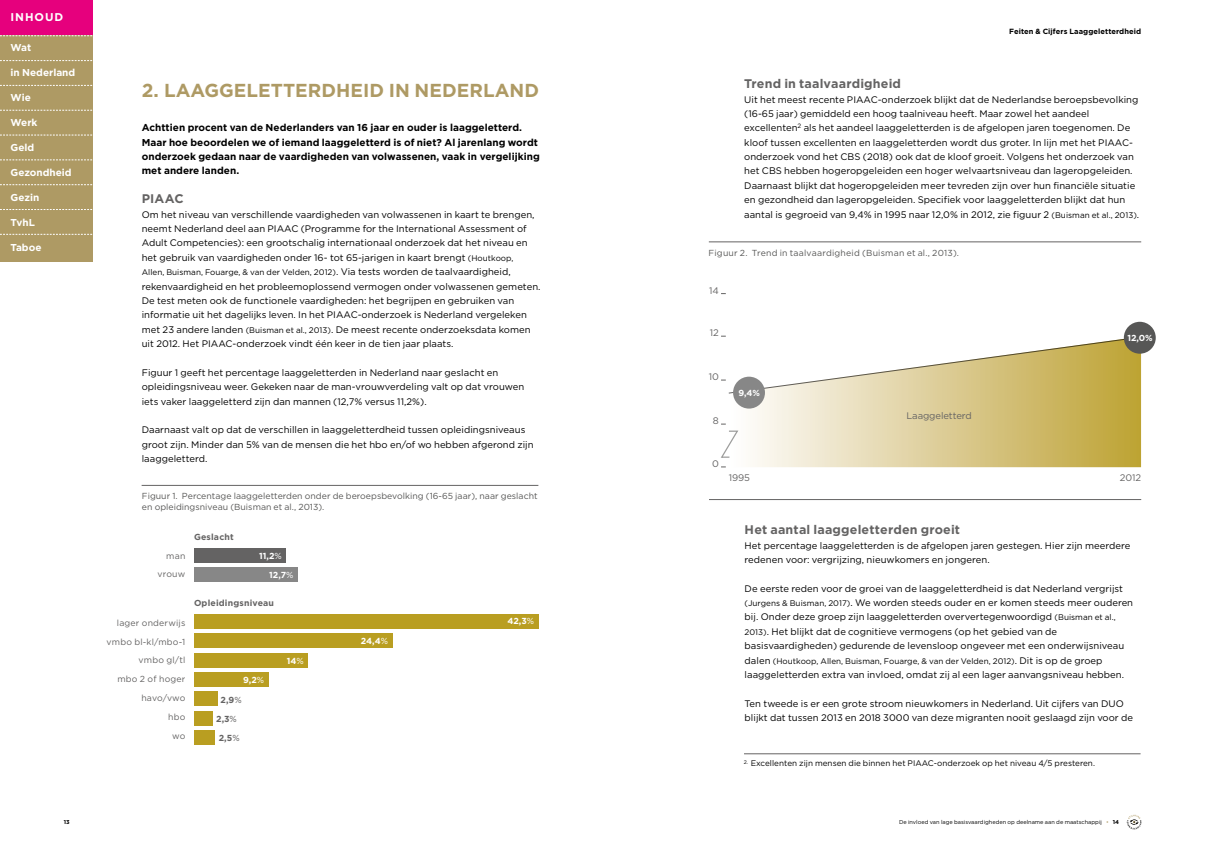
<style>
.page{position:relative;width:1205px;height:851px;background:#fff}
.page>*{position:absolute;margin:0;border:0;box-sizing:border-box;transform-origin:0 0}
.t1{font:700 18.75px "Gotham";letter-spacing:.005em;color:#ae9a64}
.t2{font:700 12.5px "Gotham";letter-spacing:.015em;color:#646363}
.t3{font:700 11.25px "Gotham";letter-spacing:.08em;color:#fff}
.t4{font:700 10px/14.4px "Gotham";letter-spacing:.005em;color:#000}
.t5{font:700 10px "Gotham";color:#fff}
.t6{font:9.5px/14.4px "Gotham";letter-spacing:.005em;color:#000}
.t7{font:9.5px "Gotham";letter-spacing:-.01em;color:#646363}
.t8{font:8.75px/10.6px "Gotham";letter-spacing:.005em;color:#575756}
.t9{font:8.75px/18.8px "Gotham";letter-spacing:.02em;color:#646363;text-align:right}
.t10{font:8.75px "Gotham";letter-spacing:.025em;color:#575756}
.t11{font:700 8.75px/19.1px "Gotham";letter-spacing:.02em;color:#646363;text-align:center}
.t12{font:700 8.75px/19px "Gotham";letter-spacing:.005em;color:#fff}
.t13{font:8.12px "Gotham";letter-spacing:.005em;color:#000}
.t14{font:700 7.5px "Gotham";letter-spacing:.01em;color:#000}
.t15{font:5.62px "Gotham";color:#000}
.t16{font:700 5.62px "Gotham";color:#000}
.s1{font-size:8.12px}
.s2{font-size:9.5px}
.s3{font-weight:400}
.s4{color:#ae9a64}
.s5{font-weight:700}
</style>
<div class="page">
<svg style="left:1125px;top:813px;width:18px;height:17px"></svg>
<svg style="left:1127px;top:814px;width:14px;height:15px"></svg>
<div style="left:0;top:0;width:92px;height:35px;background:#e6007d"></div>
<div style="left:0;top:35px;width:92px;height:226px;background:#ae9a64"></div>
<svg style="left:0;top:60px;width:92px;height:1px"></svg>
<svg style="left:0;top:135px;width:92px;height:1px"></svg>
<svg style="left:0;top:209px;width:92px;height:1px"></svg>
<svg style="left:0;top:85px;width:92px;height:1px"></svg>
<svg style="left:0;top:159px;width:92px;height:1px"></svg>
<svg style="left:0;top:234px;width:92px;height:1px"></svg>
<svg style="left:0;top:110px;width:92px;height:1px"></svg>
<svg style="left:0;top:184px;width:92px;height:1px"></svg>
<svg style="left:0;top:35px;width:92px;height:1px"></svg>
<hr style="left:142px;top:485px;width:396px;height:1px;background:#646363">
<div style="left:194px;top:548px;width:91px;height:14px;background:#646363"></div>
<div style="left:194px;top:567px;width:103px;height:15px;background:#878787"></div>
<div style="left:194px;top:614px;width:344px;height:14px;background:#b99e21"></div>
<div style="left:194px;top:653px;width:114px;height:14px;background:#b99e21"></div>
<div style="left:194px;top:691px;width:24px;height:14px;background:#b99e21"></div>
<div style="left:194px;top:633px;width:199px;height:14px;background:#b99e21"></div>
<div style="left:194px;top:672px;width:75px;height:14px;background:#b99e21"></div>
<div style="left:194px;top:711px;width:19px;height:14px;background:#b99e21"></div>
<div style="left:194px;top:730px;width:20px;height:14px;background:#b99e21"></div>
<hr style="left:709px;top:241px;width:432px;height:1px;background:#646363">
<svg style="left:733px;top:394px;width:408px;height:73px;background:#ddce97"></svg>
<svg style="left:721px;top:336px;width:421px;height:58px"></svg>
<svg style="left:721px;top:424px;width:18px;height:34px"></svg>
<div style="left:733px;top:376px;width:32px;height:32px;background:#878787;border-radius:50%"></div>
<div style="left:1124px;top:322px;width:31px;height:31px;background:#575756;border-radius:50%"></div>
<hr style="left:709px;top:499px;width:432px;height:1px;background:#646363">
<hr style="left:744px;top:753px;width:396px;height:1px;background:#646363">
<p class="t3" style="left:11px;top:9px;width:54px">INHOUD</p>
<p class="t5" style="left:11px;top:41px;width:22px">Wat</p>
<p class="t5" style="left:11px;top:66px;width:66px">in Nederland</p>
<p class="t5" style="left:11px;top:91px;width:22px">Wie</p>
<p class="t5" style="left:11px;top:116px;width:28px">Werk</p>
<p class="t5" style="left:11px;top:141px;width:25px">Geld</p>
<p class="t5" style="left:11px;top:166px;width:63px">Gezondheid</p>
<p class="t5" style="left:11px;top:191px;width:30px">Gezin</p>
<p class="t5" style="left:11px;top:216px;width:26px">TvhL</p>
<p class="t5" style="left:11px;top:241px;width:32px">Taboe</p>
<p class="t16" style="left:64px;top:818px;width:7px">13</p>
<h1 class="t1" style="left:142px;top:77px;width:399px">2. LAAGGELETTERDHEID IN NEDERLAND</h1>
<p class="t4" style="left:142px;top:120px;width:399px">Achttien procent van de Nederlanders van 16 jaar en ouder is laaggeletterd.<br>Maar hoe beoordelen we of iemand laaggeletterd is of niet? Al jarenlang wordt onderzoek gedaan naar de vaardigheden van volwassenen, vaak in vergelijking met andere landen.</p>
<h2 class="t2" style="left:142px;top:190px;width:43px">PIAAC</h2>
<p class="t6" style="left:142px;top:207px;width:394px">Om het niveau van verschillende vaardigheden van volwassenen in kaart te brengen, neemt Nederland deel aan PIAAC (Programme for the International Assessment of Adult Competencies): een grootschalig internationaal onderzoek dat het niveau en het gebruik van vaardigheden onder 16- tot 65-jarigen in kaart brengt <span class="s1">(Houtkoop,</span></p>
<p class="t13" style="left:142px;top:267px;width:370px">Allen, Buisman, Fouarge, &amp; van der Velden, 2012)<span class="s2">. Via tests worden de taalvaardigheid,</span></p>
<p class="t6" style="left:142px;top:279px;width:400px">rekenvaardigheid en het probleemoplossend vermogen onder volwassenen gemeten.<br>De test meten ook de functionele vaardigheden: het begrijpen en gebruiken van informatie uit het dagelijks leven. In het PIAAC-onderzoek is Nederland vergeleken met 23 andere landen <span class="s1">(Buisman et al., 2013)</span>. De meest recente onderzoeksdata komen uit 2012. Het PIAAC-onderzoek vindt één keer in de tien jaar plaats.</p>
<p class="t6" style="left:142px;top:365px;width:384px">Figuur 1 geeft het percentage laaggeletterden in Nederland naar geslacht en opleidingsniveau weer. Gekeken naar de man-vrouwverdeling valt op dat vrouwen iets vaker laaggeletterd zijn dan mannen (12,7% versus 11,2%).</p>
<p class="t6" style="left:142px;top:422px;width:393px">Daarnaast valt op dat de verschillen in laaggeletterdheid tussen opleidingsniveaus groot zijn. Minder dan 5% van de mensen die het hbo en/of wo hebben afgerond zijn laaggeletterd.</p>
<p class="t8" style="left:142px;top:490px;width:397px">Figuur 1. Percentage laaggeletterden onder de beroepsbevolking (16-65 jaar), naar geslacht en opleidingsniveau (Buisman et al., 2013).</p>
<p class="t9" style="left:158px;top:546px;width:29px">man vrouw</p>
<p class="t9" style="left:107px;top:613px;width:80px">lager onderwijs vmbo bl-kl/mbo-1 vmbo gl/tl<br>mbo 2 of hoger havo/vwo<br>hbo<br>wo</p>
<p class="t11" style="left:194px;top:527px;width:41px">Geslacht</p>
<p class="t12" style="left:269px;top:546px;width:26px;text-indent:-10px">11,2<span class="s3">%<br></span>12,7<span class="s3">%</span></p>
<p class="t11" style="left:194px;top:593px;width:81px">Opleidingsniveau</p>
<p class="t12" style="left:243px;top:670px;width:23px">9,2<span class="s3">%</span></p>
<p class="t11" style="left:216px;top:689px;width:27px">2,9<span class="s3">%<br></span>2,3<span class="s3">%<br></span>2,5<span class="s3">%</span></p>
<p class="t12" style="left:287px;top:651px;width:19px">14<span class="s3">%</span></p>
<p class="t12" style="left:361px;top:631px;width:29px">24,4<span class="s3">%</span></p>
<p class="t12" style="left:507px;top:611px;width:28px">42,3<span class="s3">%</span></p>
<p class="t14" style="left:1009px;top:27px;width:133px">Feiten &amp; Cijfers Laaggeletterdheid</p>
<h2 class="t2" style="left:744px;top:75px;width:158px">Trend in taalvaardigheid</h2>
<p class="t6" style="left:744px;top:92px;width:396px">Uit het meest recente PIAAC-onderzoek blijkt dat de Nederlandse beroepsbevolking (16-65 jaar) gemiddeld een hoog taalniveau heeft. Maar zowel het aandeel excellenten<sup>2</sup> als het aandeel laaggeletterden is de afgelopen jaren toegenomen. De kloof tussen excellenten en laaggeletterden wordt dus groter. In lijn met het PIAAC&shy;onderzoek vond het CBS (2018) ook dat de kloof groeit. Volgens het onderzoek van het CBS hebben hogeropgeleiden een hoger welvaartsniveau dan lageropgeleiden.<br>Daarnaast blijkt dat hogeropgeleiden meer tevreden zijn over hun financiële situatie en gezondheid dan lageropgeleiden. Specifiek voor laaggeletterden blijkt dat hun aantal is gegroeid van 9,4% in 1995 naar 12,0% in 2012, zie figuur 2 <span class="s1">(Buisman et al., 2013)</span>.</p>
<p class="t10" style="left:708px;top:247px;width:252px">Figuur 2. Trend in taalvaardigheid (Buisman et al., 2013).</p>
<p class="t7" style="left:709px;top:284px;width:11px">14</p>
<p class="t7" style="left:710px;top:327px;width:11px">12</p>
<p class="t7" style="left:709px;top:371px;width:12px">10</p>
<p class="t7" style="left:713px;top:415px;width:7px">8</p>
<p class="t12" style="left:738px;top:383px;width:23px">9,4%</p>
<p class="t7" style="left:906px;top:410px;width:67px">Laaggeletterd</p>
<p class="t12" style="left:1127px;top:328px;width:27px">12,0%</p>
<p class="t7" style="left:712px;top:457px;width:8px">0</p>
<p class="t7" style="left:729px;top:471px;width:23px">1995</p>
<p class="t7" style="left:1120px;top:471px;width:23px">2012</p>
<h2 class="t2" style="left:744px;top:521px;width:217px">Het aantal laaggeletterden groeit</h2>
<p class="t6" style="left:744px;top:537px;width:387px">Het percentage laaggeletterden is de afgelopen jaren gestegen. Hier zijn meerdere redenen voor: vergrijzing, nieuwkomers en jongeren.</p>
<p class="t6" style="left:744px;top:580px;width:390px">De eerste reden voor de groei van de laaggeletterdheid is dat Nederland vergrijst <span class="s1">(Jurgens &amp; Buisman, 2017)</span>. We worden steeds ouder en er komen steeds meer ouderen bij. Onder deze groep zijn laaggeletterden oververtegenwoordigd <span class="s1">(Buisman et al., 2013)</span>. Het blijkt dat de cognitieve vermogens (op het gebied van de basisvaardigheden) gedurende de levensloop ongeveer met een onderwijsniveau</p>
<p class="t13" style="left:744px;top:655px;width:359px"><span class="s2">dalen</span> (Houtkoop, Allen, Buisman, Fouarge, &amp; van der Velden, 2012)<span class="s2">. Dit is op de groep</span></p>
<p class="t6" style="left:744px;top:667px;width:381px">laaggeletterden extra van invloed, omdat zij al een lager aanvangsniveau hebben.</p>
<p class="t6" style="left:744px;top:695px;width:390px">Ten tweede is er een grote stroom nieuwkomers in Nederland. Uit cijfers van DUO blijkt dat tussen 2013 en 2018 3000 van deze migranten nooit geslaagd zijn voor de</p>
<p class="t13" style="left:744px;top:758px;width:353px"><sup>2.</sup> Excellenten zijn mensen die binnen het PIAAC-onderzoek op het niveau 4/5 presteren.</p>
<p class="t15" style="left:899px;top:818px;width:221px">De invloed van lage basisvaardigheden op deelname aan de maatschappij <span class="s4">•</span> <span class="s5">14</span></p>
</div>
